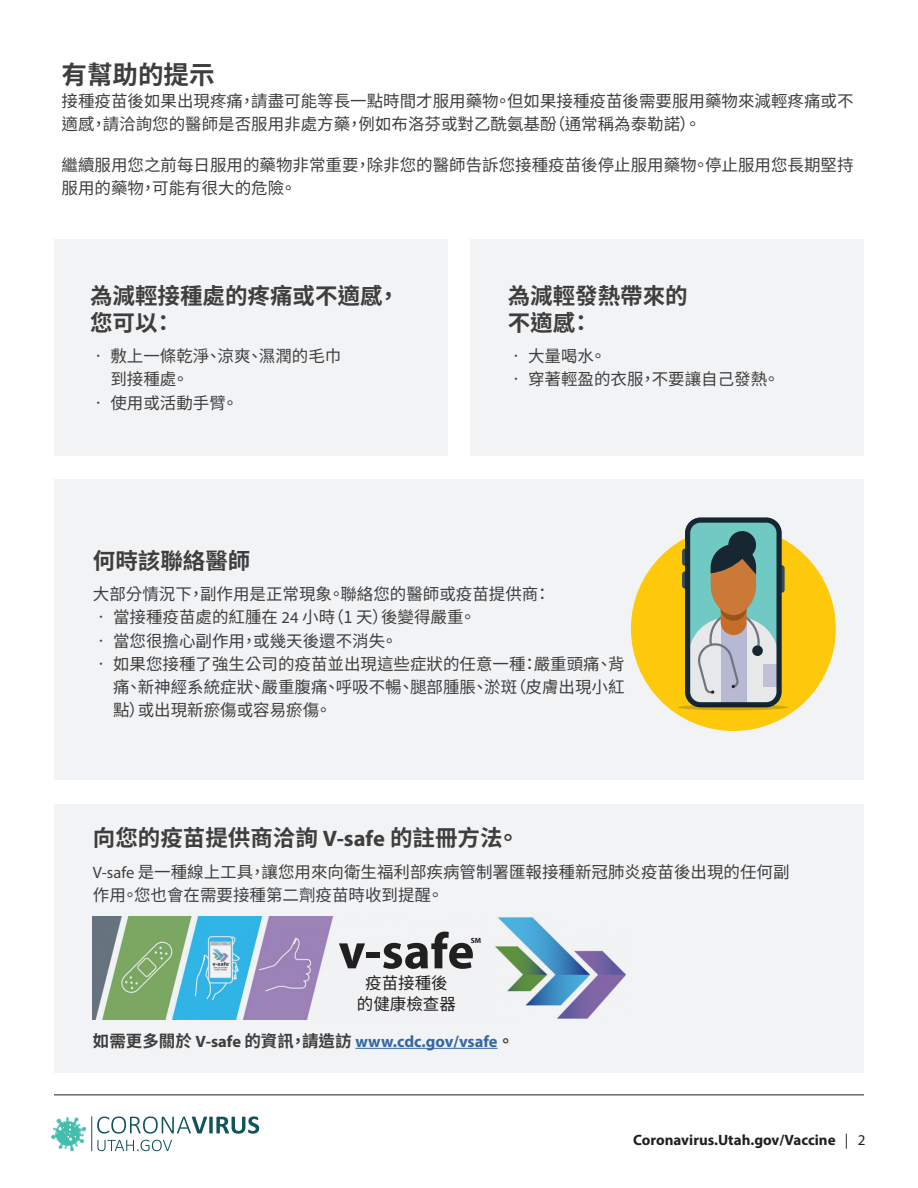
<style>
.page{position:relative;width:918px;height:1188px;background:#fff}
.page>*{position:absolute;margin:0;border:0;box-sizing:border-box;transform-origin:0 0}
.t1{font:700 51px "Myriad Pro";color:#221f20}
.t2{font:700 25.5px "Noto Sans CJ Ktc";color:#3e3e3f}
.t3{font:700 22.5px/27px "Noto Sans CJ Ktc";color:#3e3e3f}
.t4{font:16.5px/23.2px "Noto Sans CJ Ktc";color:#3e3e3f}
.t5{font:700 16.5px "Myriad Pro";color:#3667a4}
.t6{font:16.5px "Noto Sans CJ Ktc";color:#221f20}
.t7{font:700 15px "Myriad Pro";color:#231f20}
.t8{font:700 7.5px "Myriad Pro";color:#221f20}
.s1{font-family:"Myriad Pro"}
.s2{font-family:"Noto Sans CJ Ktc";color:#3e3e3f}
.s3{color:#3e3e3f}
.s4{font-weight:400}
</style>
<div class="page">
<hr style="left:54px;top:1095px;width:810px;height:1px;background:#231f20">
<svg style="left:51px;top:1117px;width:36px;height:34px"></svg>
<svg style="left:97px;top:1140px;width:75px;height:11px"></svg>
<svg style="left:97px;top:1116px;width:162px;height:18px"></svg>
<hr style="left:91px;top:1116px;width:1px;height:35px;background:#11545e">
<div style="left:54px;top:240px;width:393px;height:216px;background:#f2f3f4"></div>
<div style="left:471px;top:240px;width:393px;height:216px;background:#f2f3f4"></div>
<div style="left:54px;top:804px;width:810px;height:268px;background:#f2f3f4"></div>
<hr style="left:355px;top:1048px;width:143px;height:1px;background:#3667a4">
<img style="left:93px;top:916px;width:532px;height:104px">
<div style="left:54px;top:479px;width:810px;height:301px;background:#f2f3f4"></div>
<div style="left:631px;top:526px;width:205px;height:205px;background:#fec90b;border-radius:50%"></div>
<svg style="left:682px;top:518px;width:103px;height:187px;background:#8fa094"></svg>
<svg style="left:678px;top:704px;width:111px;height:6px"></svg>
<p class="t2" style="left:62px;top:60px;width:154px">有幫助的提示</p>
<p class="t4" style="left:62px;top:90px;width:793px">接種疫苗後如果出現疼痛，請盡可能等長一點時間才服用藥物。但如果接種疫苗後需要服用藥物來減輕疼痛或不適感，請洽詢您的醫師是否服用非處方藥，例如布洛芬或對乙酰氨基酚（通常稱為泰勒諾）。</p>
<p class="t4" style="left:62px;top:154px;width:793px">繼續服用您之前每日服用的藥物非常重要，除非您的醫師告訴您接種疫苗後停止服用藥物。停止服用您長期堅持服用的藥物，可能有很大的危險。</p>
<p class="t3" style="left:90px;top:282px;width:311px">為減輕接種處的疼痛或不適感，您可以：</p>
<p class="t4" style="left:110px;top:345px;width:232px;text-indent:-20px">• 敷上一條乾淨、涼爽、濕潤的毛巾到接種處。</p>
<p class="t4" style="left:90px;top:391px;width:150px">• 使用或活動手臂。</p>
<p class="t3" style="left:508px;top:282px;width:181px">為減輕發熱帶來的不適感：</p>
<p class="t4" style="left:508px;top:345px;width:100px">• 大量喝水。</p>
<p class="t4" style="left:508px;top:368px;width:273px">• 穿著輕盈的衣服，不要讓自己發熱。</p>
<p class="t3" style="left:93px;top:547px;width:159px">何時該聯絡醫師</p>
<p class="t4" style="left:93px;top:583px;width:459px">大部分情況下，副作用是正常現象。聯絡您的醫師或疫苗提供商：</p>
<p class="t4" style="left:93px;top:606px;width:385px">• 當接種疫苗處的紅腫在 <span class="s1">24</span> 小時（1 天）後變得嚴重。</p>
<p class="t4" style="left:93px;top:629px;width:306px">• 當您很擔心副作用，或幾天後還不消失。</p>
<p class="t4" style="left:113px;top:652px;width:513px;text-align:justify;text-indent:-20px">• 如果您接種了強生公司的疫苗並出現這些症狀的任意一種：嚴重頭痛、背痛、新神經系統症狀、嚴重腹痛、呼吸不暢、腿部腫脹、淤斑（皮膚出現小紅點）或出現新瘀傷或容易瘀傷。</p>
<p class="t3" style="left:93px;top:825px;width:428px">向您的疫苗提供商洽詢 <span class="s1">V-safe</span> 的註冊方法。</p>
<p class="t4" style="left:93px;top:860px;width:698px"><span class="s1">V-safe</span> 是一種線上工具，讓您用來向衛生福利部疾病管制署匯報接種新冠肺炎疫苗後出現的任何副作用。您也會在需要接種第二劑疫苗時收到提醒。</p>
<p class="t1" style="left:338px;top:918px;width:137px">v-safe</p>
<p class="t6" style="left:365px;top:974px;width:84px">疫苗接種後</p>
<p class="t6" style="left:357px;top:995px;width:101px">的健康檢查器</p>
<p class="t8" style="left:471px;top:935px;width:12px">SM</p>
<p class="t5" style="left:93px;top:1030px;width:423px"><span class="s2">如需更多關於</span> <span class="s3">V-safe</span> <span class="s2">的資訊，請造訪</span> www.cdc.gov/vsafe<span class="s2">。</span></p>
<p class="t7" style="left:633px;top:1130px;width:234px">Coronavirus.Utah.gov/Vaccine <span class="s4">| 2</span></p>
</div>
